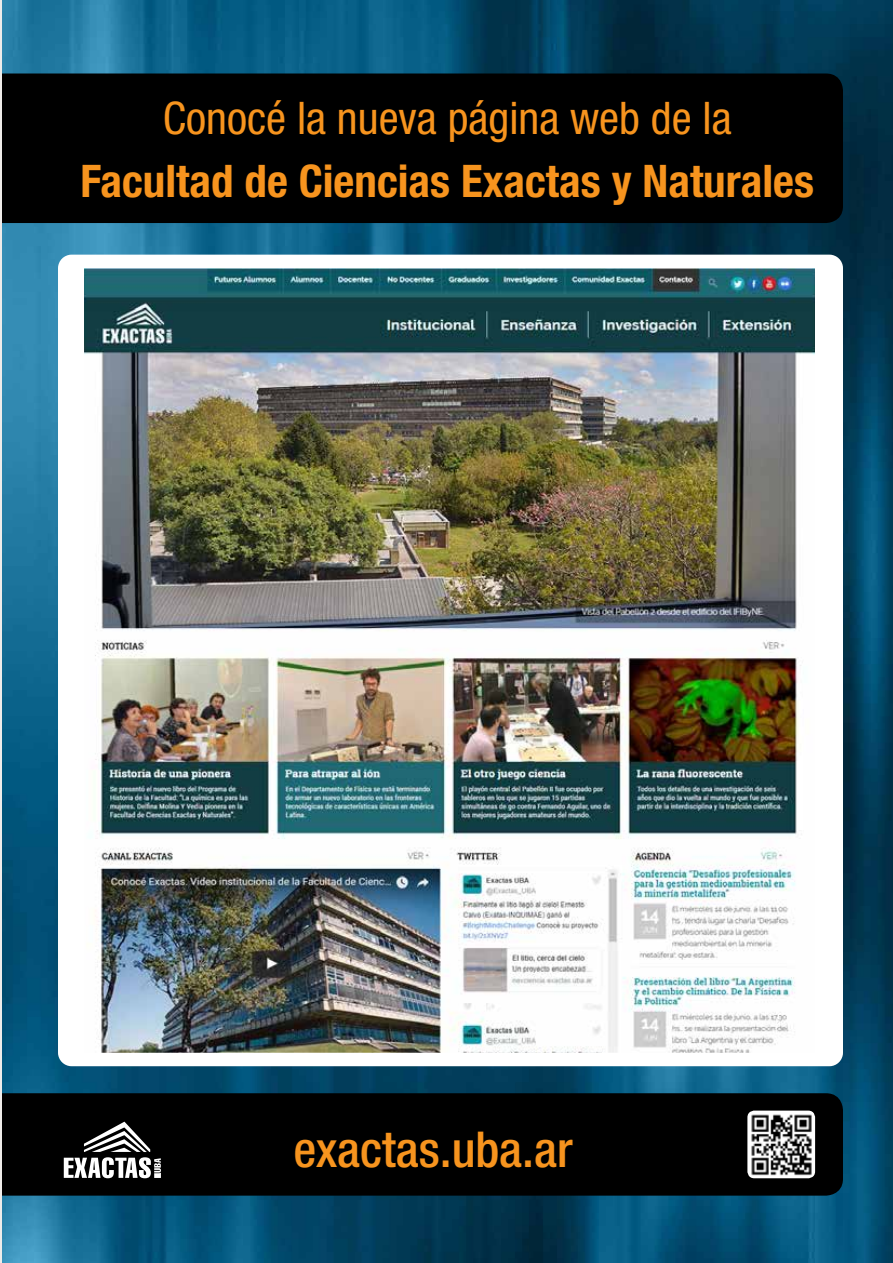
<style>
.page{position:relative;width:893px;height:1263px;background:#fff}
.page>*{position:absolute;margin:0;border:0;box-sizing:border-box;transform-origin:0 0}
.t1{font:500 condensed 49.5px "Helvetica Neue";color:#f7941e}
.t2{font:700 condensed 45px "Helvetica Neue";color:#f7941e}
.t3{font:condensed 45px "Helvetica Neue";color:#f7941e}
</style>
<div class="page">
<img style="left:1px;top:0;width:892px;height:1263px">
<img style="left:84px;top:270px;width:731px;height:781px">
<div style="left:58px;top:255px;width:785px;height:811px;border:14px solid #fff;border-radius:7px"></div>
<div style="left:1px;top:74px;width:842px;height:149px;background:#000"></div>
<div style="left:1px;top:1093px;width:842px;height:102px;background:#000"></div>
<svg style="left:64px;top:1122px;width:97px;height:56px"></svg>
<div style="left:815px;top:264px;width:20px;height:798px;background:#fff"></div>
<div style="left:64px;top:264px;width:20px;height:798px;background:#fff"></div>
<img style="left:747px;top:1110px;width:68px;height:68px">
<hr style="left:0;top:0;width:1px;height:1263px;background:#efecea">
<p class="t3" style="left:163px;top:93px;width:570px">Conocé la nueva página web de la</p>
<p class="t2" style="left:81px;top:154px;width:735px">Facultad de Ciencias Exactas y Naturales</p>
<p class="t1" style="left:293px;top:1119px;width:281px">exactas.uba.ar</p>
</div>
